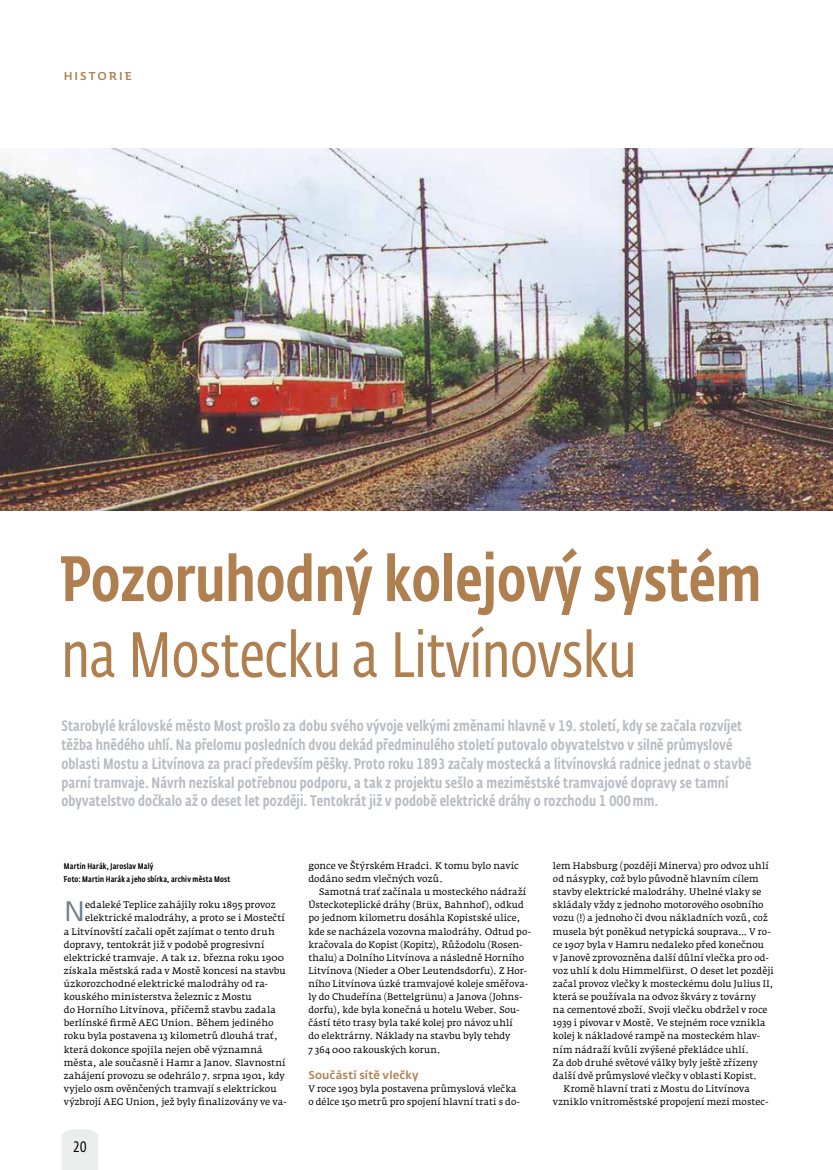
<style>
.page{position:relative;width:833px;height:1170px;background:#fff}
.page>*{position:absolute;margin:0;border:0;box-sizing:border-box;transform-origin:0 0}
.t1{font:500 63.25px "CD Fedra Cond Pro";color:#b07f50}
.t2{font:63.25px "CD Fedra Cond Pro";color:#b07f50}
.t3{font:27.88px "CD Fedra";color:#707e8c}
.t4{font:500 15px/18.8px "CD Fedra Cond Pro";letter-spacing:.01em;color:#b9bbc2}
.t5{font:15px "CD Fedra Cond Pro";color:#000}
.t6{font:500 11.25px "CD Fedra";letter-spacing:.015em;color:#b07f50}
.t7{font:9.38px/13.1px "Fedra Serif A Pro";letter-spacing:.005em;color:#000}
.t8{font:500 8.12px/13.1px "CD Fedra Cond Pro";letter-spacing:.025em;color:#000}
</style>
<div class="page">
<svg style="left:61px;top:1129px;width:37px;height:40px"></svg>
<img style="left:0;top:149px;width:833px;height:361px">
<p class="t6" style="left:64px;top:69px;width:9px">hist</p>
<p class="t6" style="left:98px;top:69px;width:29px">orie</p>
<h1 class="t1" style="left:61px;top:541px;width:701px">Pozoruhodný kolejový systém</h1>
<h1 class="t2" style="left:61px;top:619px;width:576px">na Mostecku a Litvínovsku</h1>
<p class="t4" style="left:61px;top:717px;width:691px">Starobylé královské město Most prošlo za dobu svého vývoje velkými změnami hlavně v 19. století, kdy se začala rozvíjet těžba hnědého uhlí. Na přelomu posledních dvou dekád předminulého století putovalo obyvatelstvo v silně průmyslové oblasti Mostu a Litvínova za prací především pěšky. Proto roku 1893 začaly mostecká a litvínovská radnice jednat o stavbě parní tramvaje. Návrh nezískal potřebnou podporu, a tak z projektu sešlo a meziměstské tramvajové dopravy se tamní obyvatelstvo dočkalo až o deset let později. Tentokrát již v podobě elektrické dráhy o rozchodu 1 000 mm.</p>
<p class="t8" style="left:64px;top:859px;width:168px">Martin Harák, Jaroslav Malý<br>Foto: Martin Harák a jeho sbírka, archiv města Most</p>
<h2 class="t3" style="left:64px;top:895px;width:23px">N</h2>
<p class="t7" style="left:85px;top:898px;width:192px">edaleké Teplice zahájily roku 1895 provoz</p>
<p class="t7" style="left:85px;top:911px;width:201px">elektrické malodráhy, a proto se i Mostečtí</p>
<p class="t7" style="left:64px;top:924px;width:212px">a Litvínovští začali opět zajímat o tento druh</p>
<p class="t7" style="left:64px;top:937px;width:202px">dopravy, tentokrát již v podobě progresivní</p>
<p class="t7" style="left:64px;top:950px;width:222px">elektrické tramvaje. A tak 12. března roku 1900</p>
<p class="t7" style="left:64px;top:964px;width:224px">získala městská rada v Mostě koncesi na stavbu</p>
<p class="t7" style="left:64px;top:977px;width:206px">úzkorozchodné elektrické malodráhy od ra-</p>
<p class="t7" style="left:64px;top:990px;width:190px">kouského ministerstva železnic z Mostu</p>
<p class="t7" style="left:64px;top:1003px;width:213px">do Horního Litvínova, přičemž stavbu zadala</p>
<p class="t7" style="left:64px;top:1016px;width:211px">berlínské firmě AEG Union. Během jediného</p>
<p class="t7" style="left:64px;top:1029px;width:216px">roku byla postavena 13 kilometrů dlouhá trať,</p>
<p class="t7" style="left:64px;top:1042px;width:200px">která dokonce spojila nejen obě významná</p>
<p class="t7" style="left:64px;top:1055px;width:223px">města, ale současně i Hamr a Janov. Slavnostní</p>
<p class="t7" style="left:64px;top:1068px;width:223px">zahájení provozu se odehrálo 7. srpna 1901, kdy</p>
<p class="t7" style="left:64px;top:1081px;width:214px">vyjelo osm ověnčených tramvají s elektrickou</p>
<p class="t7" style="left:64px;top:1095px;width:224px">výzbrojí AEG Union, jež byly finalizovány ve va-</p>
<h3 class="t5" style="left:73px;top:1138px;width:16px">20</h3>
<p class="t7" style="left:308px;top:859px;width:212px">gonce ve Štýrském Hradci. K tomu bylo navíc dodáno sedm vlečných vozů.</p>
<p class="t7" style="left:308px;top:885px;width:224px;text-indent:11px">Samotná trať začínala u mosteckého nádraží Ústeckoteplické dráhy (Brüx, Bahnhof), odkud po jednom kilometru dosáhla Kopistské ulice, kde se nacházela vozovna malodráhy. Odtud po&shy;kračovala do Kopist (Kopitz), Růžodolu (Rosen&shy;thalu) a Dolního Litvínova a následně Horního Litvínova (Nieder a Ober Leutendsdorfu). Z Hor&shy;ního Litvínova úzké tramvajové koleje směřova&shy;ly do Chudeřína (Bettelgrünu) a Janova (Johns&shy;dorfu), kde byla konečná u hotelu Weber. Sou&shy;částí této trasy byla také kolej pro návoz uhlí<br>do elektrárny. Náklady na stavbu byly tehdy<br>7 364 000 rakouských korun.</p>
<p class="t6" style="left:308px;top:1067px;width:112px">Součástí sítě vlečky</p>
<p class="t7" style="left:308px;top:1082px;width:213px">V roce 1903 byla postavena průmyslová vlečka o délce 150 metrů pro spojení hlavní trati s do-</p>
<p class="t7" style="left:553px;top:859px;width:217px">lem Habsburg (později Minerva) pro odvoz uhlí</p>
<p class="t7" style="left:553px;top:872px;width:207px">od násypky, což bylo původně hlavním cílem</p>
<p class="t7" style="left:553px;top:885px;width:210px">stavby elektrické malodráhy. Uhelné vlaky se</p>
<p class="t7" style="left:553px;top:898px;width:212px">skládaly vždy z jednoho motorového osobního</p>
<p class="t7" style="left:553px;top:911px;width:216px">vozu (!) a jednoho či dvou nákladních vozů, což</p>
<p class="t7" style="left:553px;top:924px;width:219px">musela být poněkud netypická souprava… V ro-</p>
<p class="t7" style="left:553px;top:937px;width:212px">ce 1907 byla v Hamru nedaleko před konečnou</p>
<p class="t7" style="left:553px;top:950px;width:218px">v Janově zprovozněna další důlní vlečka pro od-</p>
<p class="t7" style="left:553px;top:964px;width:222px">voz uhlí k dolu Himmelfürst. O deset let později</p>
<p class="t7" style="left:553px;top:977px;width:222px">začal provoz vlečky k mosteckému dolu Julius II,</p>
<p class="t7" style="left:553px;top:990px;width:204px">která se používala na odvoz škváry z továrny</p>
<p class="t7" style="left:553px;top:1003px;width:216px">na cementové zboží. Svoji vlečku obdržel v roce</p>
<p class="t7" style="left:553px;top:1016px;width:214px">1939 i pivovar v Mostě. Ve stejném roce vznikla</p>
<p class="t7" style="left:553px;top:1029px;width:209px">kolej k nákladové rampě na mosteckém hlav-</p>
<p class="t7" style="left:553px;top:1042px;width:198px">ním nádraží kvůli zvýšené překládce uhlí.</p>
<p class="t7" style="left:553px;top:1055px;width:206px">Za dob druhé světové války byly ještě zřízeny</p>
<p class="t7" style="left:553px;top:1068px;width:206px">další dvě průmyslové vlečky v oblasti Kopist.</p>
<p class="t7" style="left:563px;top:1082px;width:188px">Kromě hlavní trati z Mostu do Litvínova</p>
<p class="t7" style="left:553px;top:1095px;width:217px">vzniklo vnitroměstské propojení mezi mostec-</p>
</div>
